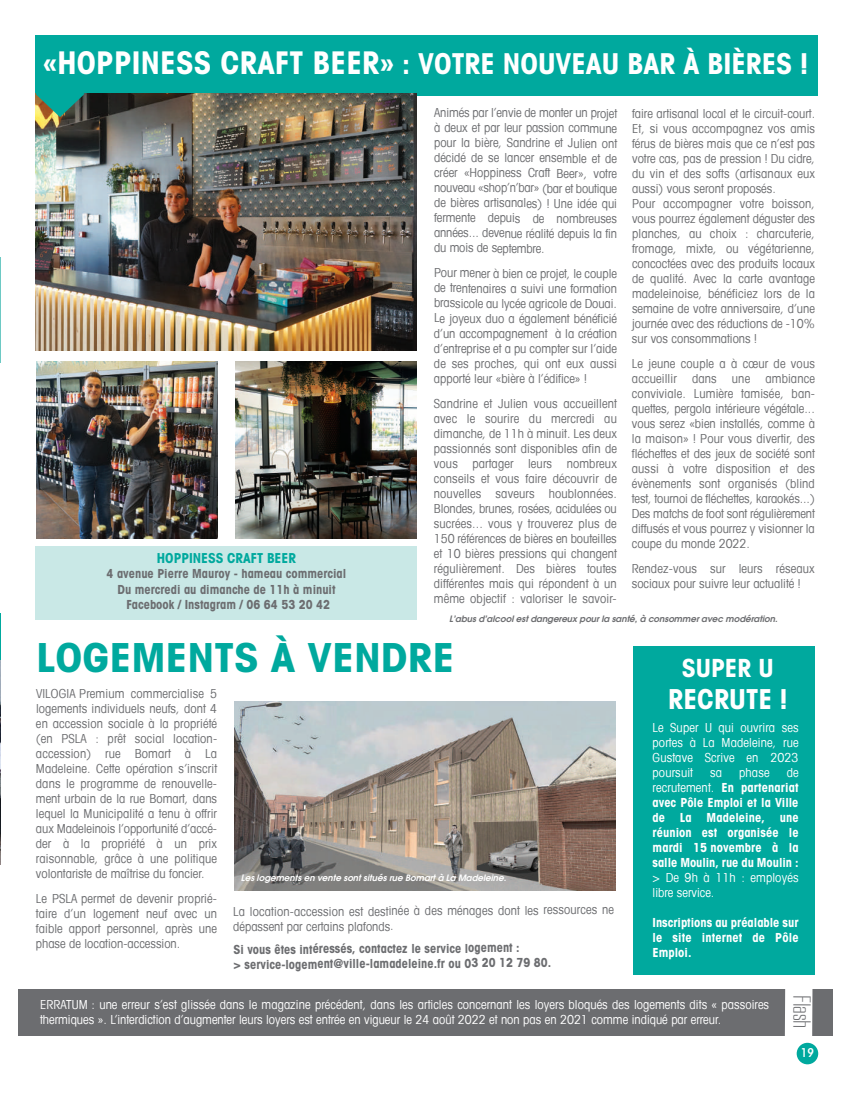
<style>
.page{position:relative;width:851px;height:1099px;background:#fff}
.page>*{position:absolute;margin:0;border:0;box-sizing:border-box;transform-origin:0 0}
.t1{font:700 condensed 40px "Avant Garde LT";color:#00a99e;scale:1.1 1}
.t2{font:700 condensed 28.75px "Avant Garde LT";color:#fff}
.t3{font:700 condensed 27.5px "Avant Garde LT";color:#fff}
.t4{font:700 condensed 25px "Avant Garde LT";color:#fff}
.t5{font:300 24.5px "RB No 2";letter-spacing:-.005em;color:#6c6d70}
.t6{font:700 condensed 13.75px "Avant Garde LT";color:#00a99e}
.t7{font:condensed 12.5px/15px "Avant Garde LT";color:#6c6d70;text-align:justify}
.t8{font:condensed 12.5px/15px "Avant Garde LT";letter-spacing:.005em;color:#fff}
.t9{font:700 condensed 12.5px/15px "Avant Garde LT";color:#6c6d70;text-align:center}
.t10{font:700 condensed 12.5px/15px "Avant Garde LT";color:#fff;text-align:justify}
.t11{font:600 condensed 12px "ITC Avant Garde Std";color:#fff}
.t12{font:italic 600 8.75px "Avant Garde LT";color:#6c6d70}
.t13{font:italic 600 8.75px "Avant Garde LT";color:#fff}
.s1{font-size:31.25px}
.s2{font-weight:400}
</style>
<div class="page">
<div style="left:35px;top:35px;width:783px;height:61px;background:#00a99e"></div>
<div style="left:796px;top:1042px;width:22px;height:22px;background:#00a99e;border-radius:50%"></div>
<img style="left:35px;top:94px;width:381px;height:256px">
<svg style="left:35px;top:93px;width:49px;height:24px"></svg>
<img style="left:36px;top:362px;width:182px;height:176px">
<img style="left:235px;top:362px;width:181px;height:176px">
<div style="left:35px;top:545px;width:381px;height:74px;background:#c9e8e6"></div>
<img style="left:0;top:683px;width:1px;height:181px">
<div style="left:633px;top:646px;width:182px;height:328px;background:#00a99e"></div>
<div style="left:18px;top:989px;width:814px;height:47px;background:#6c6d70"></div>
<div style="left:784px;top:987px;width:28px;height:49px;background:#fff"></div>
<svg style="left:0;top:636px;width:1px;height:47px"></svg>
<img style="left:234px;top:701px;width:381px;height:189px">
<h2 class="t2" style="left:43px;top:54px;width:766px"><span class="s1">«HOPPINESS CRAFT BEER»</span> : VOTRE NOUVEAU BAR À BIÈRES !</h2>
<p class="t6" style="left:157px;top:553px;width:141px">HOPPINESS CRAFT BEER</p>
<p class="t9" style="left:107px;top:567px;width:241px">4 avenue Pierre Mauroy - hameau commercial<br>Du mercredi au dimanche de 11h à minuit<br>Facebook / Instagram / 06 64 53 20 42</p>
<p class="t7" style="left:434px;top:105px;width:184px">Animés par l’envie de monter un projet à deux et par leur passion commune pour la bière, Sandrine et Julien ont décidé de se lancer ensemble et de créer «Hoppiness Craft Beer», votre nouveau «shop’n’bar» (bar et boutique de bières artisanales) ! Une idée qui fermente depuis de nombreuses années... devenue réalité depuis la fin du mois de septembre.</p>
<p class="t7" style="left:434px;top:265px;width:184px">Pour mener à bien ce projet, le couple de trentenaires a suivi une formation brassicole au lycée agricole de Douai.<br>Le joyeux duo a également bénéficié d’un accompagnement à la création d’entreprise et a pu compter sur l’aide de ses proches, qui ont eux aussi apporté leur «bière à l’édifice» !</p>
<p class="t7" style="left:434px;top:395px;width:184px">Sandrine et Julien vous accueillent avec le sourire du mercredi au dimanche, de 11h à minuit. Les deux passionnés sont disponibles afin de vous partager leurs nombreux conseils et vous faire découvrir de nouvelles saveurs houblonnées.<br>Blondes, brunes, rosées, acidulées ou sucrées... vous y trouverez plus de 150 références de bières en bouteilles et 10 bières pressions qui changent régulièrement. Des bières toutes différentes mais qui répondent à un même objectif : valoriser le savoir-</p>
<p class="t7" style="left:632px;top:105px;width:185px;text-align:left">faire artisanal local et le circuit-court.<br>Et, si vous accompagnez vos amis férus de bières mais que ce n’est pas votre cas, pas de pression ! Du cidre, du vin et des softs (artisanaux eux aussi) vous seront proposés.<br>Pour accompagner votre boisson, vous pourrez également déguster des planches, au choix : charcuterie, fromage, mixte, ou végétarienne, concoctées avec des produits locaux de qualité. Avec la carte avantage madeleinoise, bénéficiez lors de la semaine de votre anniversaire, d’une journée avec des réductions de -10% sur vos consommations !</p>
<p class="t7" style="left:631px;top:355px;width:185px">Le jeune couple a à cœur de vous accueillir dans une ambiance conviviale. Lumière tamisée, ban&shy;quettes, pergola intérieure végétale... vous serez «bien installés, comme à la maison» ! Pour vous divertir, des fléchettes et des jeux de société sont aussi à votre disposition et des évènements sont organisés (blind test, tournoi de fléchettes, karaokés...)<br>Des matchs de foot sont régulièrement diffusés et vous pourrez y visionner la coupe du monde 2022.</p>
<p class="t7" style="left:631px;top:560px;width:184px">Rendez-vous sur leurs réseaux sociaux pour suivre leur actualité !</p>
<p class="t12" style="left:449px;top:615px;width:330px">L’abus d’alcool est dangereux pour la santé, à consommer avec modération.</p>
<h1 class="t1" style="left:36px;top:642px;width:382px">LOGEMENTS À VENDRE</h1>
<p class="t7" style="left:36px;top:685px;width:183px">VILOGIA Premium commercialise 5 logements individuels neufs, dont 4 en accession sociale à la propriété (en PSLA : prêt social location&shy;accession) rue Bomart à La Madeleine. Cette opération s’inscrit dans le programme de renouvelle&shy;ment urbain de la rue Bomart, dans lequel la Municipalité a tenu à offrir aux Madeleinois l’opportunité d’accé&shy;der à la propriété à un prix raisonnable, grâce à une politique volontariste de maîtrise du foncier.</p>
<p class="t7" style="left:36px;top:890px;width:183px">Le PSLA permet de devenir proprié&shy;taire d’un logement neuf avec un faible apport personnel, après une phase de location-accession.</p>
<p class="t13" style="left:241px;top:874px;width:267px">Les logements en vente sont situés rue Bomart à La Madeleine.</p>
<p class="t7" style="left:233px;top:902px;width:382px;line-height:15.5px">La location-accession est destinée à des ménages dont les ressources ne dépassent par certains plafonds.</p>
<p class="t9" style="left:233px;top:942px;width:319px;text-align:left">Si vous êtes intéressés, contactez le service logement :<br>&gt; service-logement@ville-lamadeleine.fr ou 03 20 12 79 80.</p>
<h3 class="t4" style="left:681px;top:659px;width:93px">SUPER U</h3>
<h3 class="t3" style="left:668px;top:689px;width:121px">RECRUTE !</h3>
<p class="t8" style="left:652px;top:720px;width:147px;text-align:justify">Le Super U qui ouvrira ses portes à La Madeleine, rue Gustave Scrive en 2023 poursuit</p>
<p class="t10" style="left:652px;top:766px;width:147px;text-indent:134px"><span class="s2">de recrutement.</span> En partenariat avec Pôle Emploi et la Ville de La Madeleine, une réunion est organisée le mardi 15 novembre à la salle Moulin, rue du Moulin :</p>
<p class="t8" style="left:652px;top:870px;width:147px">&gt; De 9h à 11h : employés libre service.</p>
<p class="t10" style="left:652px;top:916px;width:147px">Inscriptions au préalable sur le site internet de Pôle Emploi.</p>
<p class="t8" style="left:710px;top:765px;width:13px">sa</p>
<p class="t8" style="left:739px;top:765px;width:32px">phase</p>
<p class="t8" style="left:40px;top:997px;width:730px">ERRATUM : une erreur s’est glissée dans le magazine précédent, dans les articles concernant les loyers bloqués des logements dits « passoires thermiques ». L’interdiction d’augmenter leurs loyers est entrée en vigueur le 24 août 2022 et non pas en 2021 comme indiqué par erreur.</p>
<h3 class="t5" style="left:810px;top:995px;width:35px;rotate:90deg">Flash</h3>
<p class="t11" style="left:800px;top:1048px;width:15px">19</p>
</div>
